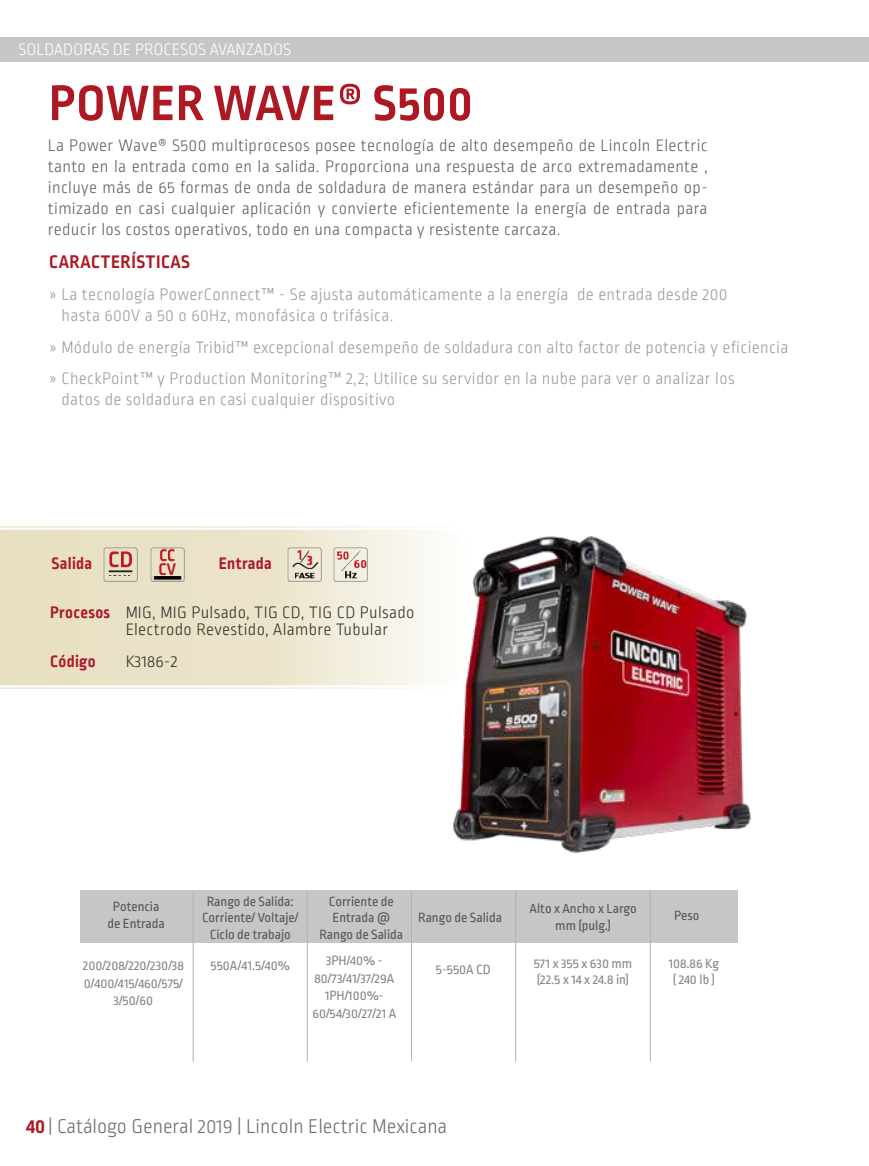
<style>
.page{position:relative;width:869px;height:1166px;background:#fff}
.page>*{position:absolute;margin:0;border:0;box-sizing:border-box;transform-origin:0 0}
.t1{font:700 52.5px "Ropa Sans Pro";letter-spacing:.02em;color:#ad1923}
.t2{font:300 21px "Ropa Sans Pro";color:#706f6f}
.t3{font:700 19.25px "Ropa Sans Pro";letter-spacing:.03em;color:#ad1923}
.t4{font:300 17.5px/21px "Ropa Sans Pro";letter-spacing:.02em;color:#646363;text-align:justify}
.t5{font:300 17.5px/21px "Ropa Sans Pro";letter-spacing:.02em;color:#9d9d9c}
.t6{font:300 17.5px/17.5px "Ropa Sans Pro";letter-spacing:.02em;color:#000}
.t7{font:300 17.5px "Ropa Sans Pro";color:#fff}
.t8{font:700 17.5px "Ropa Sans Pro";letter-spacing:.02em;color:#ac182d}
.t9{font:14px/17.5px "Ropa Sans Pro";color:#878787;text-align:center}
.t10{font:14px/16.8px "Ropa Sans Pro";color:#575756;text-align:center}
.s1{font-weight:700;color:#ad1923}
</style>
<div class="page">
<svg style="left:0;top:526px;width:417px;height:163px"></svg>
<svg style="left:0;top:530px;width:422px;height:155px"></svg>
<div style="left:0;top:37px;width:868px;height:25px;background:#c6c6c6"></div>
<img style="left:103px;top:547px;width:35px;height:35px">
<img style="left:150px;top:547px;width:35px;height:35px">
<img style="left:333px;top:547px;width:34px;height:35px">
<img style="left:287px;top:547px;width:34px;height:35px">
<img style="left:422px;top:530px;width:329px;height:323px">
<div style="left:79px;top:890px;width:658px;height:53px;background:#c6c6c6"></div>
<hr style="left:193px;top:891px;width:1px;height:170px;background:#b3b2b2">
<hr style="left:307px;top:891px;width:1px;height:170px;background:#b3b2b2">
<hr style="left:411px;top:891px;width:1px;height:170px;background:#b3b2b2">
<hr style="left:515px;top:891px;width:1px;height:170px;background:#b3b2b2">
<hr style="left:649px;top:891px;width:1px;height:170px;background:#b3b2b2">
<p class="t7" style="left:19px;top:40px;width:274px">SOLDADORAS DE PROCESOS AVANZADOS</p>
<h1 class="t1" style="left:49px;top:73px;width:424px">POWER WAVE® S500</h1>
<p class="t4" style="left:48px;top:136px;width:661px">La Power Wave® S500 multiprocesos posee tecnología de alto desempeño de Lincoln Electric tanto en la entrada como en la salida. Proporciona una respuesta de arco extremadamente , incluye más de 65 formas de onda de soldadura de manera estándar para un desempeño op&shy;timizado en casi cualquier aplicación y convierte eficientemente la energía de entrada para reducir los costos operativos, todo en una compacta y resistente carcaza.</p>
<p class="t3" style="left:49px;top:250px;width:142px">CARACTERÍSTICAS</p>
<p class="t5" style="left:61px;top:285px;width:667px;text-indent:-12px">» La tecnología PowerConnect™ - Se ajusta automáticamente a la energía de entrada desde 200 hasta 600V a 50 o 60Hz, monofásica o trifásica.</p>
<p class="t5" style="left:49px;top:332px;width:740px;line-height:31.5px">» Módulo de energía Tribid™ excepcional desempeño de soldadura con alto factor de potencia y eficiencia » CheckPoint™ y Production Monitoring™ 2,2; Utilice su servidor en la nube para ver o analizar los</p>
<p class="t5" style="left:61px;top:390px;width:335px">datos de soldadura en casi cualquier dispositivo</p>
<p class="t8" style="left:51px;top:553px;width:42px">Salida</p>
<p class="t8" style="left:218px;top:553px;width:54px">Entrada</p>
<p class="t8" style="left:50px;top:602px;width:61px">Procesos</p>
<p class="t6" style="left:125px;top:604px;width:290px">MIG, MIG Pulsado, TIG CD, TIG CD Pulsado<br>Electrodo Revestido, Alambre Tubular</p>
<p class="t8" style="left:50px;top:651px;width:47px">Código</p>
<p class="t6" style="left:125px;top:654px;width:54px">K3186-2</p>
<p class="t10" style="left:202px;top:893px;width:98px">Rango de Salida:<br>Corriente/ Voltaje/<br>Ciclo de trabajo</p>
<p class="t10" style="left:319px;top:893px;width:85px">Corriente de<br>Entrada @<br>Rango de Salida</p>
<p class="t10" style="left:529px;top:901px;width:109px">Alto x Ancho x Largo mm (pulg.)</p>
<p class="t10" style="left:107px;top:899px;width:59px">Potencia de Entrada</p>
<p class="t9" style="left:83px;top:958px;width:102px">200/208/220/230/38<br>0/400/415/460/575/<br>3/50/60</p>
<p class="t9" style="left:210px;top:958px;width:81px">550A/41.5/40%</p>
<p class="t9" style="left:312px;top:953px;width:85px">3PH/40% -<br>80/73/41/37/29A<br>1PH/100%-<br>60/54/30/27/21 A</p>
<p class="t9" style="left:435px;top:961px;width:56px">5-550A CD</p>
<p class="t9" style="left:533px;top:957px;width:100px;line-height:15.8px;text-align:left">571 x 355 x 630 mm (22.5 x 14 x 24.8 in)</p>
<p class="t9" style="left:668px;top:957px;width:52px;line-height:15.8px;text-align:left">108.86 Kg ( 240 lb )</p>
<p class="t10" style="left:418px;top:910px;width:85px">Rango de Salida</p>
<p class="t10" style="left:673px;top:908px;width:27px">Peso</p>
<p class="t2" style="left:26px;top:1115px;width:422px"><span class="s1">40</span> | Catálogo General 2019 | Lincoln Electric Mexicana</p>
</div>
